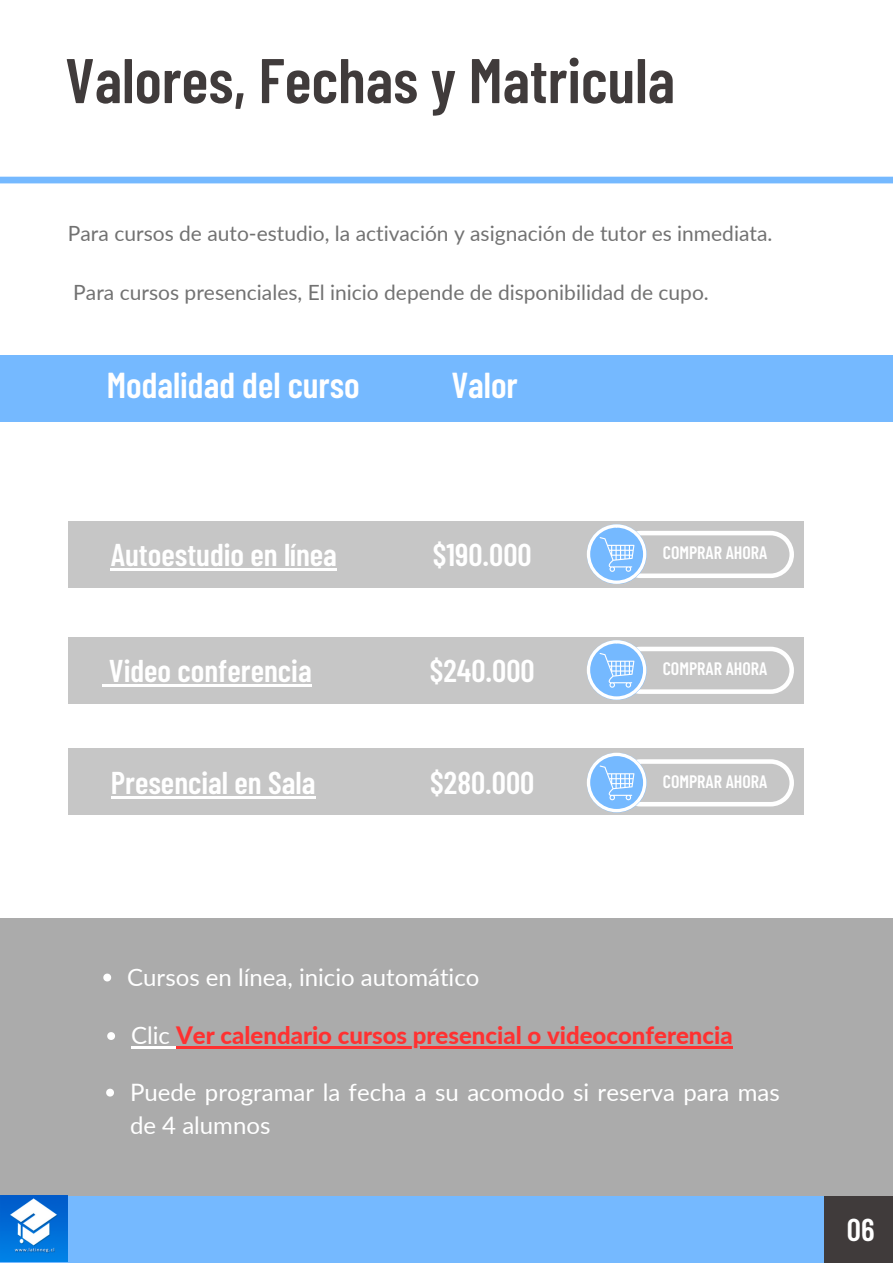
<style>
.page{position:relative;width:893px;height:1264px;background:#fff}
.page>*{position:absolute;margin:0;border:0;box-sizing:border-box;transform-origin:0 0}
.t1{font:600 63px "Barlow Condensed";color:#403b3b}
.t2{font:600 36px "Barlow Condensed";color:#fff}
.t3{font:600 31.5px "Barlow Condensed";color:#fff}
.t4{font:24px/32.5px "Lato";color:#fff}
.t5{font:800 24px "Lato";color:#ff3131}
.t6{font:21px "Lato";color:#727272}
.t7{font:600 18px "Barlow Condensed";color:#fff}
.s1{font-weight:400;color:#fff}
</style>
<div class="page">
<div style="left:0;top:918px;width:892px;height:281px;background:#ababab"></div>
<div style="left:824px;top:1195px;width:68px;height:67px;background:#403b3b"></div>
<div style="left:0;top:1195px;width:823px;height:67px;background:#75b9ff"></div>
<div style="left:0;top:177px;width:892px;height:6px;background:#75b9ff"></div>
<div style="left:0;top:355px;width:892px;height:67px;background:#75b9ff"></div>
<div style="left:68px;top:521px;width:735px;height:66px;background:#c6c6c6"></div>
<div style="left:68px;top:636px;width:735px;height:67px;background:#c6c6c6"></div>
<div style="left:68px;top:748px;width:735px;height:67px;background:#c6c6c6"></div>
<svg style="left:587px;top:524px;width:206px;height:60px"></svg>
<hr style="left:111px;top:568px;width:226px;height:2px;background:#fff">
<svg style="left:103px;top:684px;width:6px;height:2px"></svg>
<hr style="left:109px;top:684px;width:202px;height:2px;background:#fff">
<hr style="left:111px;top:795px;width:204px;height:3px;background:#fff">
<svg style="left:103px;top:973px;width:8px;height:8px"></svg>
<svg style="left:587px;top:640px;width:206px;height:59px"></svg>
<svg style="left:587px;top:752px;width:206px;height:60px"></svg>
<img style="left:0;top:1195px;width:67px;height:66px">
<svg style="left:107px;top:1032px;width:8px;height:7px"></svg>
<hr style="left:131px;top:1046px;width:45px;height:2px;background:#fff">
<hr style="left:176px;top:1046px;width:556px;height:2px;background:#ff3131">
<svg style="left:106px;top:1088px;width:8px;height:8px"></svg>
<h1 class="t1" style="left:65px;top:40px;width:611px">Valores, Fechas y Matricula</h1>
<p class="t6" style="left:68px;top:221px;width:706px">Para cursos de auto-estudio, la activación y asignación de tutor es inmediata.</p>
<p class="t6" style="left:73px;top:279px;width:637px">Para cursos presenciales, El inicio depende de disponibilidad de cupo.</p>
<h2 class="t2" style="left:107px;top:361px;width:254px">Modalidad del curso</h2>
<h2 class="t2" style="left:451px;top:361px;width:68px">Valor</h2>
<h3 class="t3" style="left:111px;top:534px;width:228px">Autoestudio en línea</h3>
<h3 class="t3" style="left:433px;top:534px;width:100px">$190.000</h3>
<h3 class="t3" style="left:109px;top:650px;width:204px">Video conferencia</h3>
<h3 class="t3" style="left:430px;top:650px;width:106px">$240.000</h3>
<h3 class="t3" style="left:111px;top:762px;width:206px">Presencial en Sala</h3>
<h3 class="t3" style="left:430px;top:762px;width:105px">$280.000</h3>
<p class="t4" style="left:127px;top:960px;width:354px">Cursos en línea, inicio automático</p>
<p class="t7" style="left:662px;top:541px;width:106px">COMPRAR AHORA</p>
<p class="t7" style="left:662px;top:657px;width:106px">COMPRAR AHORA</p>
<p class="t7" style="left:662px;top:769px;width:106px">COMPRAR AHORA</p>
<p class="t5" style="left:131px;top:1020px;width:603px"><span class="s1">Clic</span> Ver calendario cursos presencial o videoconferencia</p>
<p class="t4" style="left:130px;top:1075px;width:651px">Puede programar la fecha a su acomodo si reserva para mas de 4 alumnos</p>
<h3 class="t3" style="left:846px;top:1209px;width:29px">06</h3>
</div>
